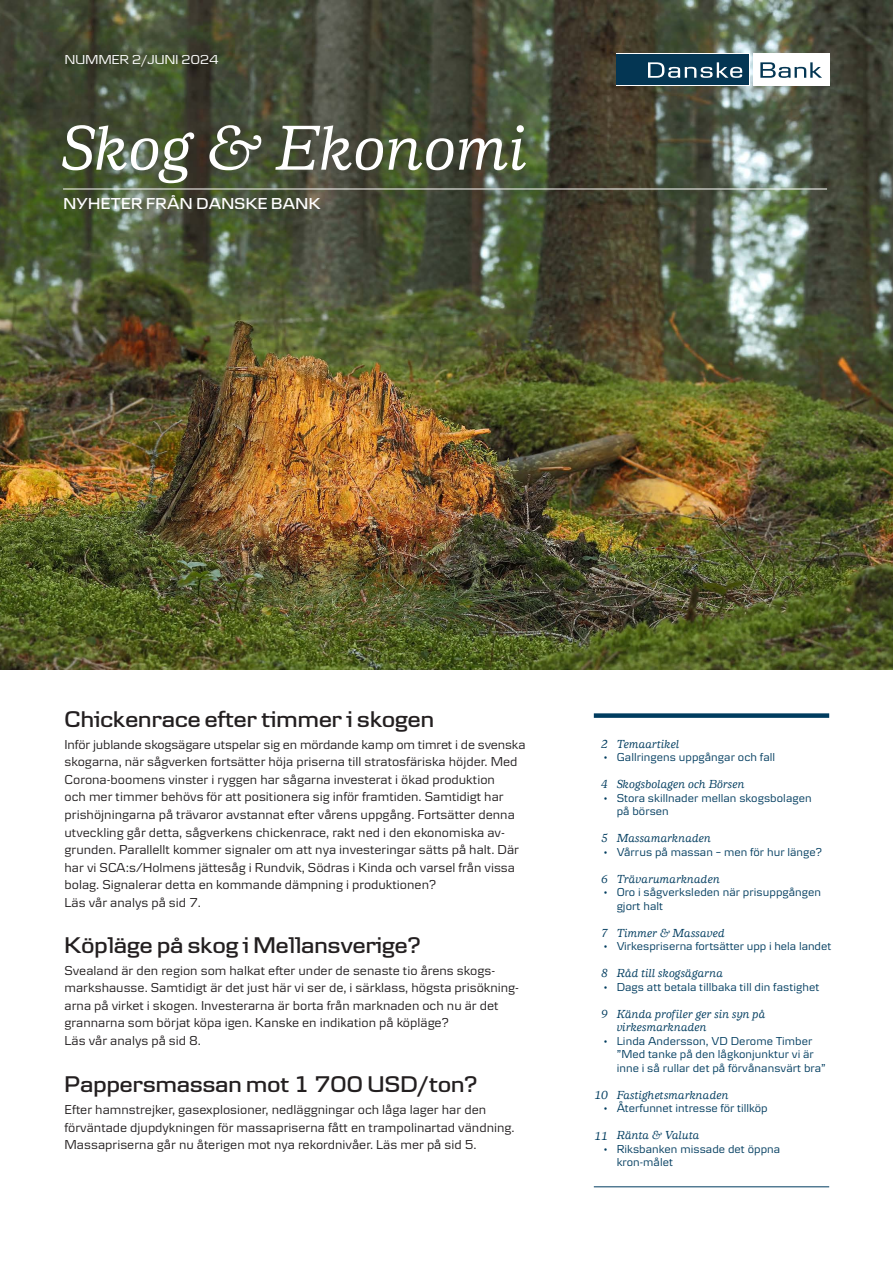
<style>
.page{position:relative;width:893px;height:1263px;background:#fff}
.page>*{position:absolute;margin:0;border:0;box-sizing:border-box;transform-origin:0 0}
.Stor_rubrik{font:italic 500 66px "Danske Human";color:#fff}
.Stor_rubrik-2{font:600 23.7px "Danske Headline";letter-spacing:.005em;color:#231f20}
.Stor_rubrik-3{font:600 16.5px "Danske Headline";letter-spacing:.02em;color:#fff}
.Stor_rubrik-4{font:13.5px/17.5px "Danske Textv 2";color:#231f20}
.Brödtext{font:13.5px "Danske Headline";letter-spacing:.02em;color:#fff}
.t1{font:12px/13.5px "Danske Textv 2";letter-spacing:.005em;color:#003c5f}
.Brödtext-2{font:italic 500 12px/13.5px "Danske Human";letter-spacing:.005em;color:#003c5f}
.s1{font-family:"Danske Human";font-weight:500;font-style:italic}
</style>
<div class="page">
<div style="left:594px;top:713px;width:235px;height:5px;background:#003c5f"></div>
<img style="left:0;top:0;width:893px;height:669px">
<hr style="left:594px;top:1186px;width:235px;height:1px;background:#003c5f">
<hr style="left:63px;top:189px;width:764px;height:1px;background:#fff">
<div style="left:753px;top:53px;width:76px;height:32px;background:#fff"></div>
<svg style="left:616px;top:53px;width:134px;height:32px"></svg>
<div style="left:617px;top:54px;width:132px;height:30px;background:#043653"></div>
<svg style="left:648px;top:62px;width:94px;height:16px"></svg>
<svg style="left:760px;top:62px;width:62px;height:16px"></svg>
<p class="Brödtext" style="left:65px;top:51px;width:155px">NUMMER 2/JUNI 2024</p>
<p class="Stor_rubrik" style="left:61px;top:111px;width:469px">Skog &amp; Ekonomi</p>
<p class="Stor_rubrik-3" style="left:63px;top:194px;width:258px">NYHETER FRÅN DANSKE BANK</p>
<p class="Stor_rubrik-2" style="left:65px;top:705px;width:371px">Chickenrace efter timmer i skogen</p>
<p class="Stor_rubrik-4" style="left:65px;top:735px;width:463px">Inför jublande skogsägare utspelar sig en mördande kamp om timret i de svenska skogarna, när sågverken fortsätter höja priserna till stratosfäriska höjder. Med Corona-boomens vinster i ryggen har sågarna investerat i ökad produktion<br>och mer timmer behövs för att positionera sig inför framtiden. Samtidigt har prishöjningarna på trävaror avstannat efter vårens uppgång. Fortsätter denna utveckling går detta, sågverkens chickenrace, rakt ned i den ekonomiska av&shy;grunden. Parallellt kommer signaler om att nya investeringar sätts på halt. Där har vi SCA:s/Holmens jättesåg i Rundvik, Södras i Kinda och varsel från vissa bolag. Signalerar detta en kommande dämpning i produktionen?<br>Läs vår analys på sid 7.</p>
<p class="Stor_rubrik-2" style="left:65px;top:931px;width:358px">Köpläge på skog i Mellansverige?</p>
<p class="Stor_rubrik-4" style="left:65px;top:961px;width:456px">Svealand är den region som halkat efter under de senaste tio årens skogs&shy;markshausse. Samtidigt är det just här vi ser de, i särklass, högsta prisökning&shy;arna på virket i skogen. Investerarna är borta från marknaden och nu är det grannarna som börjat köpa igen. Kanske en indikation på köpläge?<br>Läs vår analys på sid 8.</p>
<p class="Stor_rubrik-2" style="left:65px;top:1070px;width:414px">Pappersmassan mot 1 700 USD/ton?</p>
<p class="Stor_rubrik-4" style="left:65px;top:1100px;width:452px">Efter hamnstrejker, gasexplosioner, nedläggningar och låga lager har den förväntade djupdykningen för massapriserna fått en trampolinartad vändning.<br>Massapriserna går nu återigen mot nya rekordnivåer. Läs mer på sid 5.</p>
<p class="Brödtext-2" style="left:601px;top:737px;width:8px">2</p>
<p class="Brödtext-2" style="left:603px;top:751px;width:6px">•</p>
<p class="Brödtext-2" style="left:601px;top:778px;width:8px">4</p>
<p class="Brödtext-2" style="left:603px;top:791px;width:6px">•</p>
<p class="Brödtext-2" style="left:601px;top:832px;width:8px">5</p>
<p class="Brödtext-2" style="left:603px;top:845px;width:6px">•</p>
<p class="Brödtext-2" style="left:601px;top:872px;width:8px">6</p>
<p class="Brödtext-2" style="left:603px;top:886px;width:6px">•</p>
<p class="Brödtext-2" style="left:601px;top:926px;width:8px">7</p>
<p class="Brödtext-2" style="left:603px;top:940px;width:6px">•</p>
<p class="Brödtext-2" style="left:601px;top:967px;width:8px">8</p>
<p class="Brödtext-2" style="left:603px;top:980px;width:6px">•</p>
<p class="Brödtext-2" style="left:601px;top:1007px;width:8px">9</p>
<p class="Brödtext-2" style="left:603px;top:1034px;width:6px">•</p>
<p class="Brödtext-2" style="left:595px;top:1088px;width:14px">10</p>
<p class="Brödtext-2" style="left:603px;top:1102px;width:6px">•</p>
<p class="Brödtext-2" style="left:595px;top:1129px;width:14px">11</p>
<p class="Brödtext-2" style="left:603px;top:1142px;width:6px">•</p>
<p class="t1" style="left:617px;top:737px;width:160px"><span class="s1">Temaartikel<br></span>Gallringens uppgångar och fall</p>
<p class="t1" style="left:617px;top:777px;width:196px"><span class="s1">Skogsbolagen och Börsen<br></span>Stora skillnader mellan skogsbolagen på börsen</p>
<p class="Brödtext-2" style="left:617px;top:832px;width:96px">Massamarknaden</p>
<p class="t1" style="left:617px;top:845px;width:207px">Vårrus på massan – men för hur länge?</p>
<p class="Brödtext-2" style="left:617px;top:872px;width:105px">Trävarumarknaden</p>
<p class="t1" style="left:617px;top:885px;width:206px">Oro i sågverksleden när prisuppgången gjort halt</p>
<p class="Brödtext-2" style="left:617px;top:926px;width:110px">Timmer &amp; Massaved</p>
<p class="t1" style="left:617px;top:939px;width:216px">Virkespriserna fortsätter upp i hela landet</p>
<p class="Brödtext-2" style="left:617px;top:967px;width:108px">Råd till skogsägarna</p>
<p class="t1" style="left:617px;top:980px;width:204px">Dags att betala tillbaka till din fastighet</p>
<p class="Brödtext-2" style="left:617px;top:1007px;width:150px">Kända profiler ger sin syn på virkesmarknaden</p>
<p class="t1" style="left:617px;top:1034px;width:197px">Linda Andersson, VD Derome Timber</p>
<p class="t1" style="left:617px;top:1047px;width:211px">”Med tanke på den lågkonjunktur vi är inne i så rullar det på förvånansvärt bra”</p>
<p class="Brödtext-2" style="left:617px;top:1088px;width:114px">Fastighetsmarknaden</p>
<p class="t1" style="left:617px;top:1101px;width:152px">Återfunnet intresse för tillköp</p>
<p class="Brödtext-2" style="left:617px;top:1129px;width:85px">Ränta &amp; Valuta</p>
<p class="t1" style="left:617px;top:1142px;width:165px">Riksbanken missade det öppna</p>
<p class="t1" style="left:617px;top:1155px;width:58px">kron-målet</p>
</div>
